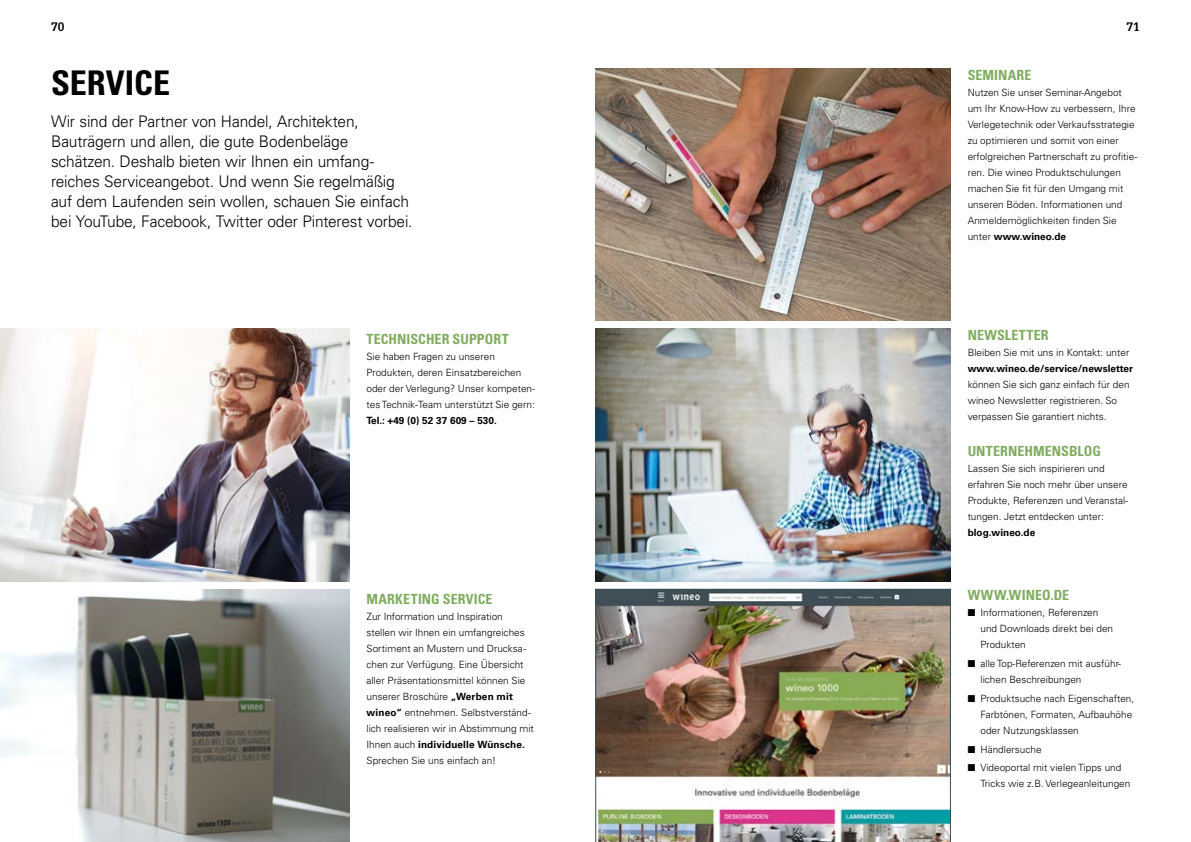
<style>
.page{position:relative;width:1191px;height:842px;background:#fff}
.page>*{position:absolute;margin:0;border:0;box-sizing:border-box;transform-origin:0 0}
.t1{font:34px "Univers LTCYR 67 Bold Cond";color:#000}
.t2{font:300 16px/20px "Univers LTCYR 45";letter-spacing:-.01em;color:#000}
.t3{font:14px "Univers LTCYR 67 Bold Cond";letter-spacing:.005em;color:#81ad61}
.t4{font:700 12px "Glypha LT Pro";color:#000}
.t5{font:300 10px/16px "Univers LTCYR 45";color:#000}
.t6{font:700 10px "Univers LTCYR 65";color:#000}
.s1{font-family:"Univers LTCYR 45";font-weight:300}
.s2{font-family:"Univers LTCYR 65";font-weight:700}
</style>
<div class="page">
<img style="left:0;top:589px;width:349px;height:253px">
<img style="left:595px;top:589px;width:355px;height:253px">
<img style="left:595px;top:329px;width:355px;height:252px">
<img style="left:595px;top:68px;width:355px;height:252px">
<img style="left:0;top:329px;width:349px;height:252px">
<p class="t4" style="left:51px;top:19px;width:15px">70</p>
<p class="t4" style="left:1126px;top:19px;width:15px">71</p>
<h1 class="t1" style="left:51px;top:62px;width:121px">SERVICE</h1>
<p class="t2" style="left:51px;top:110px;width:363px">Wir sind der Partner von Handel, Architekten, Bauträgern und allen, die gute Bodenbeläge schätzen. Deshalb bieten wir Ihnen ein umfang&shy;reiches Serviceangebot. Und wenn Sie regelmäßig auf dem Laufenden sein wollen, schauen Sie einfach bei YouTube, Facebook, Twitter oder Pinterest vorbei.</p>
<h3 class="t3" style="left:967px;top:66px;width:65px">SEMINARE</h3>
<p class="t5" style="left:967px;top:84px;width:171px">Nutzen Sie unser Seminar-Angebot um Ihr Know-How zu verbessern, Ihre Verlegetechnik oder Verkaufsstrategie zu optimieren und somit von einer erfolgreichen Partnerschaft zu profitie&shy;ren. Die wineo Produktschulungen machen Sie fit für den Umgang mit unseren Böden. Informationen und Anmeldemöglichkeiten finden Sie</p>
<p class="t6" style="left:967px;top:229px;width:100px"><span class="s1">unter</span> www.wineo.de</p>
<h3 class="t3" style="left:366px;top:330px;width:144px">TECHNISCHER SUPPORT</h3>
<p class="t5" style="left:366px;top:348px;width:170px">Sie haben Fragen zu unseren Produkten, deren Einsatzbereichen oder der Verlegung? Unser kompeten&shy;tes Technik-Team unterstützt Sie gern:</p>
<p class="t6" style="left:366px;top:413px;width:132px">Tel.: +49 (0) 52 37 609 – 530.</p>
<h3 class="t3" style="left:366px;top:590px;width:128px">MARKETING SERVICE</h3>
<p class="t5" style="left:366px;top:608px;width:169px">Zur Information und Inspiration stellen wir Ihnen ein umfangreiches Sortiment an Mustern und Drucksa&shy;chen zur Verfügung. Eine Übersicht aller Präsentationsmittel können Sie unserer Broschüre <span class="s2">„Werben mit wineo“</span> entnehmen. Selbstverständ&shy;lich realisieren wir in Abstimmung mit</p>
<p class="t6" style="left:366px;top:737px;width:160px"><span class="s1">Ihnen auch</span> individuelle Wünsche.</p>
<p class="t5" style="left:366px;top:752px;width:131px">Sprechen Sie uns einfach an!</p>
<h3 class="t3" style="left:967px;top:326px;width:83px">NEWSLETTER</h3>
<p class="t5" style="left:967px;top:344px;width:163px">Bleiben Sie mit uns in Kontakt: unter</p>
<p class="t6" style="left:967px;top:361px;width:167px">www.wineo.de/service/newsletter</p>
<p class="t5" style="left:967px;top:376px;width:163px">können Sie sich ganz einfach für den wineo Newsletter registrieren. So verpassen Sie garantiert nichts.</p>
<h3 class="t3" style="left:967px;top:442px;width:135px">UNTERNEHMENSBLOG</h3>
<p class="t5" style="left:967px;top:460px;width:162px">Lassen Sie sich inspirieren und erfahren Sie noch mehr über unsere Produkte, Referenzen und Veranstal&shy;tungen. Jetzt entdecken unter:</p>
<p class="t6" style="left:967px;top:525px;width:69px">blog.wineo.de</p>
<h3 class="t3" style="left:967px;top:586px;width:103px">WWW.WINEO.DE</h3>
<p class="t5" style="left:980px;top:604px;width:134px;text-indent:-13px">■ Informationen, Referenzen und Downloads direkt bei den<br>Produkten</p>
<p class="t5" style="left:980px;top:655px;width:142px;text-indent:-13px">■ alle Top-Referenzen mit ausführ&shy;lichen Beschreibungen</p>
<p class="t5" style="left:980px;top:690px;width:155px;text-indent:-13px">■ Produktsuche nach Eigenschaften,<br>Farbtönen, Formaten, Aufbauhöhe oder Nutzungsklassen</p>
<p class="t5" style="left:967px;top:741px;width:75px">■ Händlersuche</p>
<p class="t5" style="left:980px;top:760px;width:151px;text-indent:-13px">■ Videoportal mit vielen Tipps und<br>Tricks wie z.B. Verlegeanleitungen</p>
</div>
